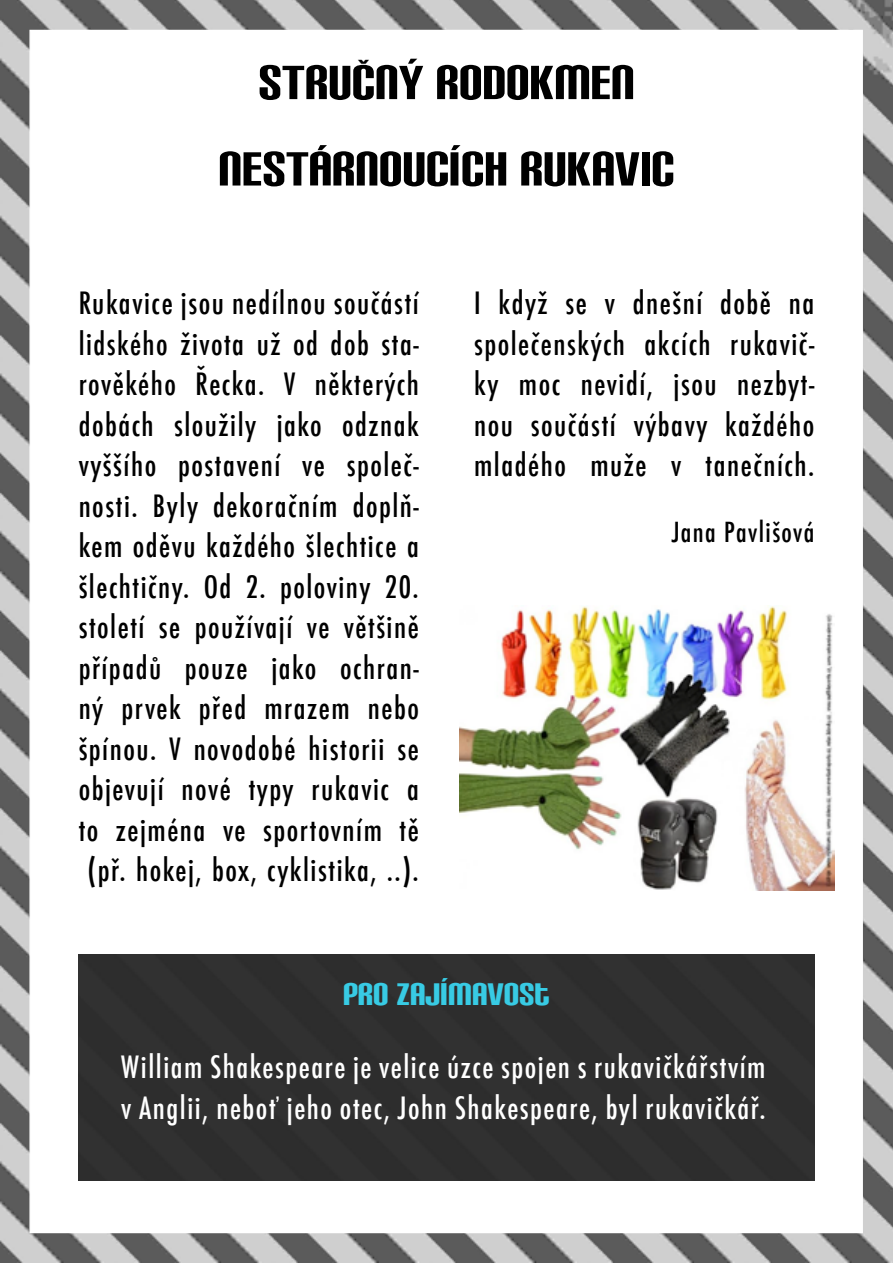
<style>
.page{position:relative;width:893px;height:1263px;background:#fff}
.page>*{position:absolute;margin:0;border:0;box-sizing:border-box;transform-origin:0 0}
.t1{font:57px/86.4px "Carbon Block";color:#000;text-align:center}
.t2{font:42px "Carbon Block";color:#000}
.t3{font:37.5px "Carbon Block";color:#38cbe4}
.t4{font:500 condensed 30px/40.5px "Futura";letter-spacing:.05em;color:#000;text-align:justify}
.t5{font:500 condensed 30px/40.5px "Futura";letter-spacing:.05em;color:#fff}
.t6{font:500 condensed 27px "Futura";letter-spacing:.05em;color:#000}
</style>
<div class="page">
<img style="left:0;top:0;width:893px;height:1263px">
<div style="left:29px;top:30px;width:834px;height:1203px;background:#fff;border:1px solid #fff"></div>
<div style="left:79px;top:954px;width:735px;height:226px;background:#2e2e2e"></div>
<img style="left:460px;top:606px;width:375px;height:285px">
<h1 class="t1" style="left:218px;top:39px;width:458px">STRUCNÝ RODOKMEN<br>NESTÁRNOUCÍCH RUKAVIC</h1>
<h2 class="t2" style="left:357px;top:58px;width:14px">ˇ</h2>
<p class="t4" style="left:79px;top:283px;width:342px">Rukavice jsou nedílnou součástí lidského života už od dob sta&shy;rověkého Řecka. V některých dobách sloužily jako odznak vyššího postavení ve společ&shy;nosti. Byly dekoračním doplň&shy;kem oděvu každého šlechtice a šlechtičny. Od 2. poloviny 20. století se používají ve většině případů pouze jako ochran&shy;ný prvek před mrazem nebo špínou. V novodobé historii se objevují nové typy rukavic a to zejména ve sportovním tě (př. hokej, box, cyklistika, ..).</p>
<p class="t4" style="left:474px;top:283px;width:342px">I když se v dnešní době na společenských akcích rukavič&shy;ky moc nevidí, jsou nezbyt&shy;nou součástí výbavy každého mladého muže v tanečních.</p>
<p class="t6" style="left:672px;top:515px;width:144px">Jana Pavlišová</p>
<p class="t3" style="left:343px;top:976px;width:208px">PRO ZAJÍMAVOST</p>
<p class="t5" style="left:121px;top:1047px;width:646px">William Shakespeare je velice úzce spojen s rukavičkářstvím v Anglii, neboť jeho otec, John Shakespeare, byl rukavičkář.</p>
</div>
